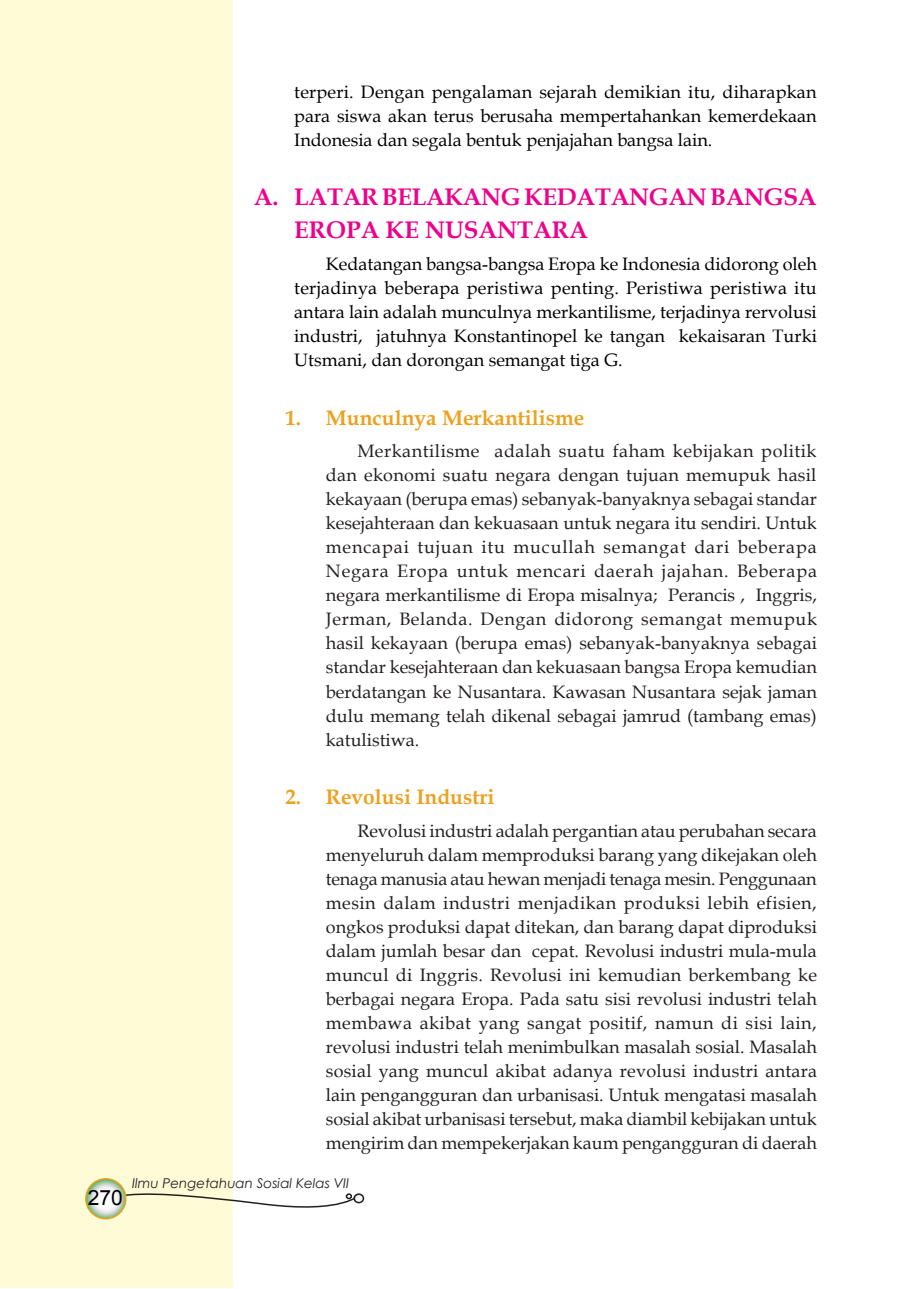
<style>
.page{position:relative;width:919px;height:1289px;background:#fff}
.page>*{position:absolute;margin:0;border:0;box-sizing:border-box;transform-origin:0 0}
.Sub_bab_1{font:700 24px/33px "Book Antiqua";letter-spacing:-.015em;color:#ed028c}
.Sub_bab_2{font:700 21px "Book Antiqua";color:#eca220}
.t1{font:21px "Arial";color:#000}
._1{font:18px/24px "Book Antiqua";color:#231f20;text-align:justify}
._0_copy{font:18px/24px "Book Antiqua";color:#000;text-align:justify}
.t2{font:italic 13.5px "Century Gothic";color:#231f20}
</style>
<div class="page">
<div style="left:0;top:0;width:232px;height:1287px;background:#fffbd6"></div>
<div style="left:353px;top:1193px;width:11px;height:10px;border:2px solid #231f20;border-radius:50%"></div>
<svg style="left:85px;top:1177px;width:276px;height:43px"></svg>
<hr style="left:918px;top:0;width:1px;height:1287px;background:#fffbd6">
<p class="_0_copy" style="left:294px;top:80px;width:524px">terperi. Dengan pengalaman sejarah demikian itu, diharapkan para siswa akan terus berusaha mempertahankan kemerdekaan Indonesia dan segala bentuk penjajahan bangsa lain.</p>
<p class="Sub_bab_1" style="left:294px;top:180px;width:524px;text-indent:-40px">A. LATAR BELAKANG KEDATANGAN BANGSA<br>EROPA KE NUSANTARA</p>
<p class="_0_copy" style="left:294px;top:252px;width:524px;text-indent:31px">Kedatangan bangsa-bangsa Eropa ke Indonesia didorong oleh terjadinya beberapa peristiwa penting. Peristiwa peristiwa itu antara lain adalah munculnya merkantilisme, terjadinya rervolusi industri, jatuhnya Konstantinopel ke tangan kekaisaran Turki Utsmani, dan dorongan semangat tiga G.</p>
<p class="Sub_bab_2" style="left:285px;top:403px;width:300px">1. Munculnya Merkantilisme</p>
<p class="_1" style="left:326px;top:439px;width:492px;text-indent:32px">Merkantilisme adalah suatu faham kebijakan politik dan ekonomi suatu negara dengan tujuan memupuk hasil kekayaan (berupa emas) sebanyak-banyaknya sebagai standar kesejahteraan dan kekuasaan untuk negara itu sendiri. Untuk mencapai tujuan itu mucullah semangat dari beberapa Negara Eropa untuk mencari daerah jajahan. Beberapa negara merkantilisme di Eropa misalnya; Perancis , Inggris, Jerman, Belanda. Dengan didorong semangat memupuk hasil kekayaan (berupa emas) sebanyak-banyaknya sebagai standar kesejahteraan dan kekuasaan bangsa Eropa kemudian berdatangan ke Nusantara. Kawasan Nusantara sejak jaman dulu memang telah dikenal sebagai jamrud (tambang emas) katulistiwa.</p>
<p class="t1" style="left:88px;top:1183px;width:37px">270</p>
<p class="Sub_bab_2" style="left:285px;top:782px;width:210px">2. Revolusi Industri</p>
<p class="_1" style="left:326px;top:818px;width:492px;text-indent:32px">Revolusi industri adalah pergantian atau perubahan secara menyeluruh dalam memproduksi barang yang dikejakan oleh tenaga manusia atau hewan menjadi tenaga mesin. Penggunaan mesin dalam industri menjadikan produksi lebih efisien, ongkos produksi dapat ditekan, dan barang dapat diproduksi dalam jumlah besar dan cepat. Revolusi industri mula-mula muncul di Inggris. Revolusi ini kemudian berkembang ke berbagai negara Eropa. Pada satu sisi revolusi industri telah membawa akibat yang sangat positif, namun di sisi lain, revolusi industri telah menimbulkan masalah sosial. Masalah sosial yang muncul akibat adanya revolusi industri antara lain pengangguran dan urbanisasi. Untuk mengatasi masalah sosial akibat urbanisasi tersebut, maka diambil kebijakan untuk mengirim dan mempekerjakan kaum pengangguran di daerah</p>
<p class="t2" style="left:132px;top:1173px;width:219px">Ilmu Pengetahuan Sosial Kelas VII</p>
</div>
